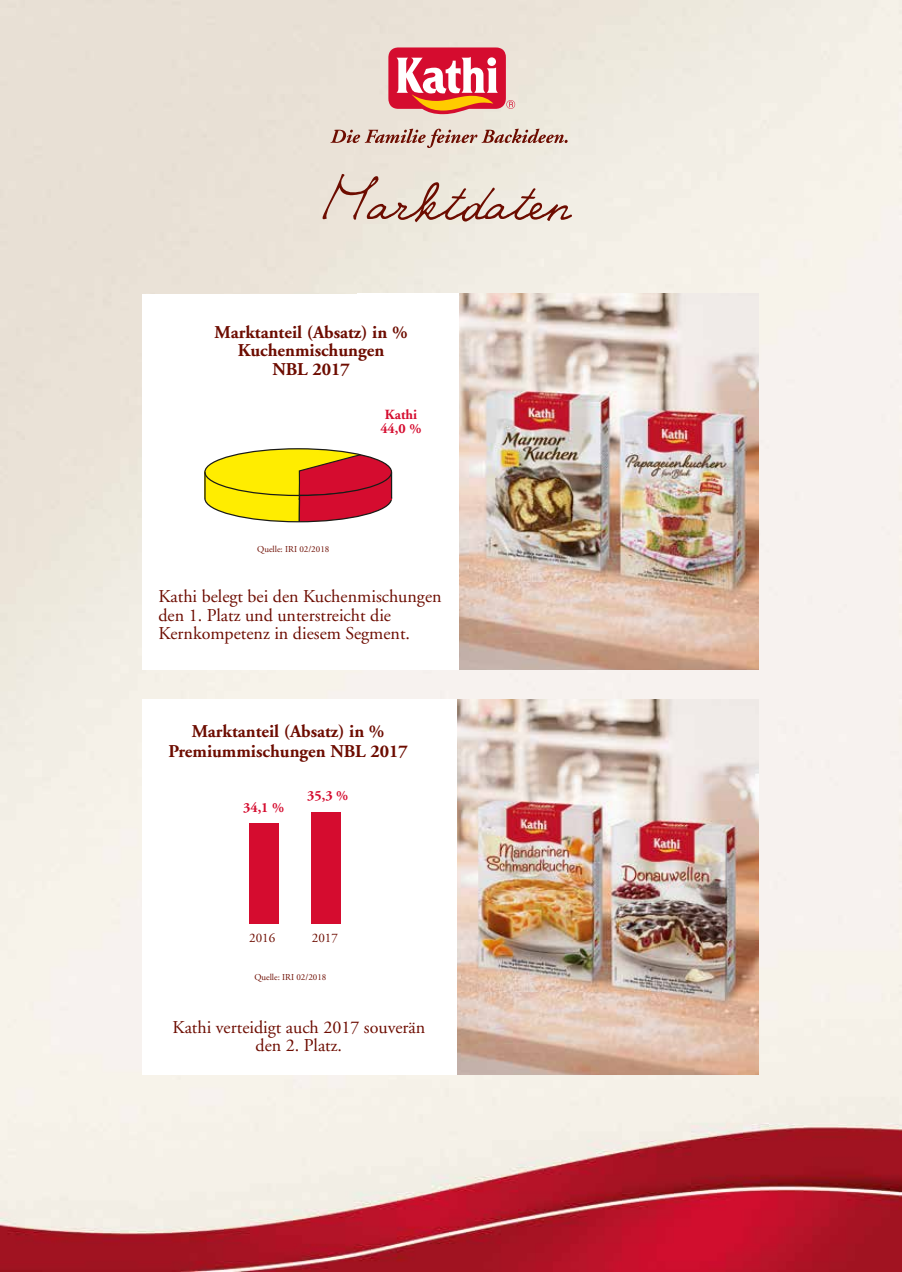
<style>
.page{position:relative;width:902px;height:1272px;background:#fff}
.page>*{position:absolute;margin:0;border:0;box-sizing:border-box;transform-origin:0 0}
.t1{font:102px "WIP Grand Ma EUTT";color:#6d0c00}
.t2{font:18px/18px "Adobe Garamond";color:#6d0c00}
.t3{font:700 18px/18.8px "Adobe Garamond";color:#6d0c00;text-align:center}
.t4{font:700 13.95px/14px "Adobe Garamond";color:#d50c2f;text-align:center}
.t5{font:13.05px "Adobe Garamond";color:#6d0c00}
.t6{font:9px "Adobe Garamond";color:#6d0c00}
.s1{font-family:"WIP First Lady";font-size:82.5px}
</style>
<div class="page">
<img style="left:0;top:0;width:901px;height:1271px">
<svg style="left:388px;top:47px;width:127px;height:67px"></svg>
<svg style="left:330px;top:129px;width:237px;height:19px;background:#cdb1a6"></svg>
<div style="left:142px;top:293px;width:616px;height:376px;background:#fff"></div>
<img style="left:459px;top:293px;width:299px;height:376px">
<div style="left:205px;top:475px;width:186px;height:46px;background:#ffed00;border-radius:50%"></div>
<svg style="left:205px;top:476px;width:92px;height:22px"></svg>
<div style="left:205px;top:449px;width:186px;height:46px;background:#ffed00;border-radius:50%"></div>
<svg style="left:297px;top:449px;width:95px;height:72px"></svg>
<svg style="left:204px;top:472px;width:1px;height:26px"></svg>
<div style="left:142px;top:699px;width:616px;height:375px;background:#fff"></div>
<img style="left:457px;top:699px;width:301px;height:375px">
<div style="left:249px;top:823px;width:29px;height:101px;background:#d50c2f"></div>
<div style="left:311px;top:812px;width:30px;height:112px;background:#d50c2f"></div>
<h1 class="t1" style="left:323px;top:152px;width:248px"><span class="s1">M</span>arktdaten</h1>
<p class="t3" style="left:215px;top:323px;width:194px">Marktanteil (Absatz) in %<br>Kuchenmischungen<br>NBL 2017</p>
<p class="t6" style="left:257px;top:544px;width:74px">Quelle: IRI 02/2018</p>
<p class="t4" style="left:380px;top:407px;width:43px">Kathi<br>44,0 %</p>
<p class="t2" style="left:158px;top:588px;width:285px">Kathi belegt bei den Kuchenmischungen den 1. Platz und unterstreicht die<br>Kernkompetenz in diesem Segment.</p>
<p class="t3" style="left:168px;top:722px;width:241px;line-height:19.4px">Marktanteil (Absatz) in %<br>Premiummischungen NBL 2017</p>
<p class="t4" style="left:243px;top:800px;width:43px">34,1 %</p>
<p class="t4" style="left:307px;top:788px;width:43px">35,3 %</p>
<p class="t5" style="left:249px;top:930px;width:28px">2016</p>
<p class="t5" style="left:312px;top:930px;width:28px">2017</p>
<p class="t6" style="left:254px;top:972px;width:73px">Quelle: IRI 02/2018</p>
<p class="t2" style="left:172px;top:1018px;width:254px;text-align:center">Kathi verteidigt auch 2017 souverän den 2. Platz.</p>
</div>
